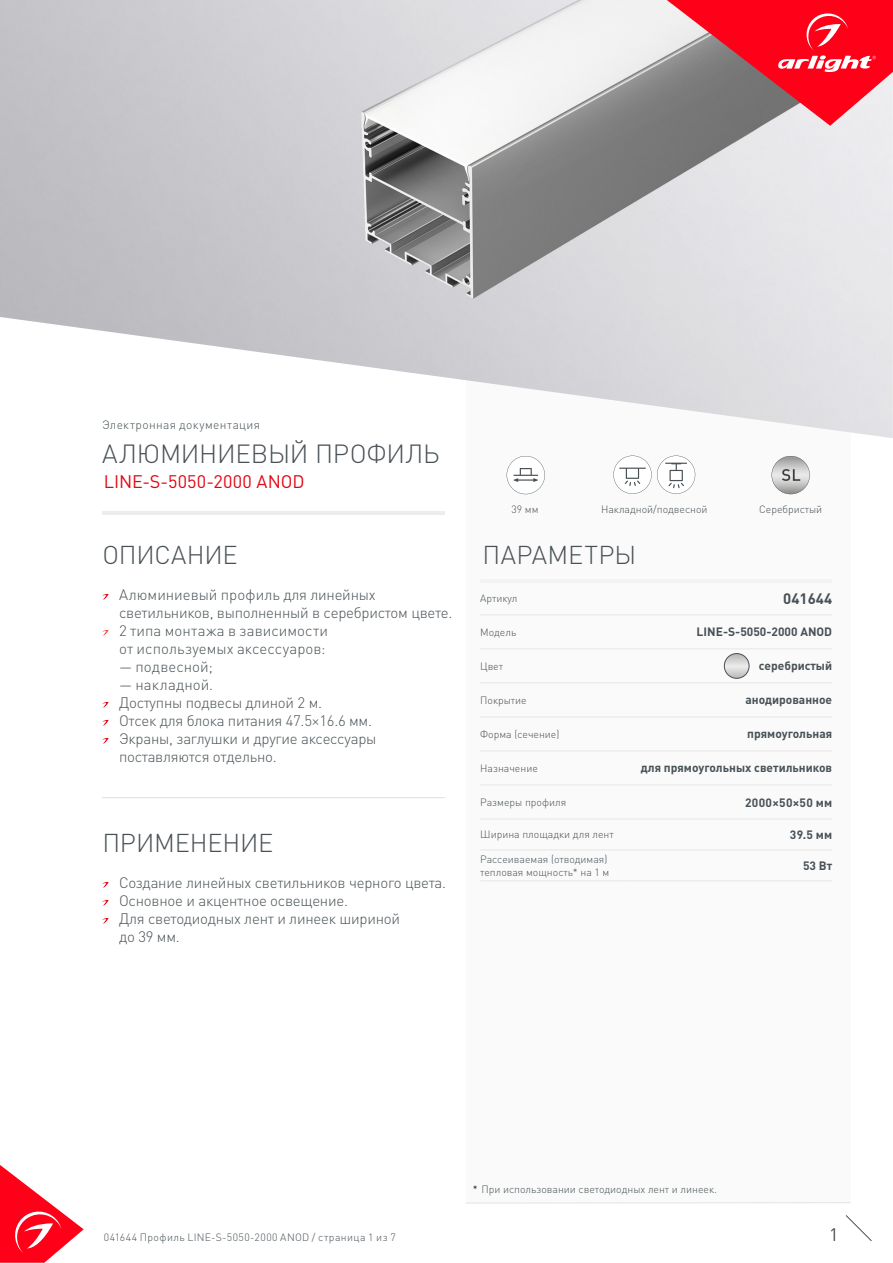
<style>
.page{position:relative;width:893px;height:1263px;background:#fff}
.page>*{position:absolute;margin:0;border:0;box-sizing:border-box;transform-origin:0 0}
.t1{font:300 25.95px "DIN Pro";letter-spacing:-.01em;color:#485156}
.t2{font:300 25.5px "DIN Pro";letter-spacing:-.005em;color:#485156}
.t3{font:300 25.5px "DIN Pro";letter-spacing:.015em;color:#485156}
.t4{font:18px "DIN Pro";letter-spacing:.01em;color:#e30613}
.t5{font:18px "DIN Pro";color:#485156}
.t6{font:300 15px/18px "DIN Pro";letter-spacing:-.015em;color:#485156}
.t7{font:300 15px "DIN Pro";letter-spacing:.005em;color:#485156}
.t8{font:700 15px "DIN Pro";color:#485156}
.t9{font:700 12px "DIN Pro";color:#485156}
.t10{font:300 12px "DIN Pro";letter-spacing:.03em;color:#485156}
.t11{font:700 12px "DIN Pro";letter-spacing:.025em;color:#485156}
.t12{font:300 10.5px/12.6px "DIN Pro";color:#485156}
.t13{font:300 10.5px "DIN Pro";letter-spacing:.04em;color:#485156}
.s1{color:#000}
</style>
<div class="page">
<svg style="left:0;top:1165px;width:84px;height:98px"></svg>
<svg style="left:845px;top:1215px;width:27px;height:26px"></svg>
<div style="left:466px;top:250px;width:384px;height:953px;background:#fafafa"></div>
<img style="left:0;top:0;width:893px;height:438px">
<hr style="left:102px;top:511px;width:342px;height:3px;background:#ededed">
<hr style="left:480px;top:579px;width:148px;height:4px;background:#f2f2f2">
<hr style="left:628px;top:579px;width:204px;height:4px;background:#f2f2f2">
<hr style="left:480px;top:614px;width:148px;height:1px;background:#ededed">
<hr style="left:628px;top:614px;width:204px;height:1px;background:#ededed">
<hr style="left:480px;top:648px;width:148px;height:2px;background:#ededed">
<hr style="left:628px;top:648px;width:204px;height:2px;background:#ededed">
<hr style="left:480px;top:682px;width:148px;height:2px;background:#ededed">
<hr style="left:628px;top:682px;width:204px;height:2px;background:#ededed">
<hr style="left:480px;top:716px;width:148px;height:2px;background:#ededed">
<hr style="left:628px;top:716px;width:204px;height:2px;background:#ededed">
<hr style="left:480px;top:750px;width:148px;height:2px;background:#ededed">
<hr style="left:628px;top:750px;width:204px;height:2px;background:#ededed">
<hr style="left:480px;top:784px;width:148px;height:2px;background:#ededed">
<hr style="left:628px;top:784px;width:204px;height:2px;background:#ededed">
<hr style="left:480px;top:818px;width:148px;height:2px;background:#ededed">
<hr style="left:628px;top:818px;width:204px;height:2px;background:#ededed">
<hr style="left:480px;top:849px;width:148px;height:2px;background:#ededed">
<hr style="left:628px;top:849px;width:204px;height:2px;background:#ededed">
<hr style="left:480px;top:880px;width:148px;height:1px;background:#ededed">
<hr style="left:628px;top:880px;width:204px;height:1px;background:#ededed">
<hr style="left:466px;top:1202px;width:384px;height:1px;background:#e3e3e3">
<svg style="left:667px;top:0;width:226px;height:126px;background:#d64a58"></svg>
<svg style="left:102px;top:882px;width:7px;height:6px"></svg>
<svg style="left:102px;top:900px;width:7px;height:6px"></svg>
<svg style="left:102px;top:918px;width:7px;height:6px"></svg>
<hr style="left:102px;top:797px;width:343px;height:1px;background:#e3e3e3">
<svg style="left:507px;top:456px;width:38px;height:38px"></svg>
<svg style="left:613px;top:456px;width:82px;height:38px"></svg>
<svg style="left:102px;top:594px;width:7px;height:6px"></svg>
<svg style="left:102px;top:630px;width:7px;height:6px"></svg>
<svg style="left:102px;top:702px;width:7px;height:6px"></svg>
<svg style="left:102px;top:720px;width:7px;height:6px"></svg>
<svg style="left:102px;top:738px;width:7px;height:6px"></svg>
<svg style="left:772px;top:456px;width:38px;height:38px"></svg>
<svg style="left:724px;top:653px;width:25px;height:25px"></svg>
<div style="left:724px;top:653px;width:25px;height:26px;border:1px solid #485156;border-radius:50%"></div>
<p class="t10" style="left:102px;top:417px;width:160px">Электронная документация</p>
<h1 class="t1" style="left:102px;top:436px;width:339px">АЛЮМИНИЕВЫЙ ПРОФИЛЬ</h1>
<p class="t4" style="left:104px;top:470px;width:202px">LINE-S-5050-2000 ANOD</p>
<h2 class="t2" style="left:102px;top:537px;width:137px">ОПИСАНИЕ</h2>
<p class="t6" style="left:119px;top:584px;width:335px">Алюминиевый профиль для линейных светильников, выполненный в серебристом цвете.<br>2 типа монтажа в зависимости<br>от используемых аксессуаров:</p>
<p class="t7" style="left:119px;top:656px;width:95px">— подвесной;</p>
<p class="t6" style="left:119px;top:674px;width:259px">— накладной.<br>Доступны подвесы длиной 2 м.<br>Отсек для блока питания 47.5×16.6 мм.<br>Экраны, заглушки и другие аксессуары поставляются отдельно.</p>
<h2 class="t2" style="left:102px;top:825px;width:172px">ПРИМЕНЕНИЕ</h2>
<p class="t6" style="left:119px;top:872px;width:329px">Создание линейных светильников черного цвета.<br>Основное и акцентное освещение.<br>Для светодиодных лент и линеек шириной<br>до 39 мм.</p>
<p class="t12" style="left:511px;top:502px;width:29px">39 мм</p>
<p class="t12" style="left:601px;top:502px;width:108px">Накладной/подвесной</p>
<p class="t12" style="left:759px;top:502px;width:65px">Серебристый</p>
<h2 class="t3" style="left:483px;top:537px;width:155px">ПАРАМЕТРЫ</h2>
<p class="t12" style="left:480px;top:591px;width:39px">Артикул</p>
<p class="t8" style="left:783px;top:588px;width:50px">041644</p>
<p class="t12" style="left:480px;top:625px;width:38px">Модель</p>
<p class="t9" style="left:697px;top:624px;width:137px">LINE-S-5050-2000 ANOD</p>
<p class="t12" style="left:480px;top:659px;width:24px">Цвет</p>
<p class="t9" style="left:759px;top:658px;width:75px">серебристый</p>
<p class="t12" style="left:480px;top:693px;width:48px">Покрытие</p>
<p class="t9" style="left:745px;top:692px;width:88px">анодированное</p>
<p class="t12" style="left:480px;top:727px;width:81px">Форма (сечение)</p>
<p class="t9" style="left:747px;top:726px;width:86px">прямоугольная</p>
<p class="t12" style="left:480px;top:761px;width:59px">Назначение</p>
<p class="t9" style="left:641px;top:760px;width:193px">для прямоугольных светильников</p>
<p class="t12" style="left:480px;top:795px;width:87px">Размеры профиля</p>
<p class="t11" style="left:745px;top:794px;width:89px">2000×50×50 мм</p>
<p class="t12" style="left:480px;top:828px;width:135px">Ширина площадки для лент</p>
<p class="t9" style="left:790px;top:826px;width:44px">39.5 мм</p>
<p class="t12" style="left:480px;top:852px;width:131px">Рассеиваемая (отводимая) тепловая мощность* на 1 м</p>
<p class="t9" style="left:803px;top:857px;width:31px">53 Вт</p>
<p class="t12" style="left:473px;top:1183px;width:246px"><span class="s1">*</span> При использовании светодиодных лент и линеек.</p>
<p class="t13" style="left:104px;top:1230px;width:294px">041644 Профиль LINE-S-5050-2000 ANOD / страница 1 из 7</p>
<p class="t5" style="left:829px;top:1222px;width:11px">1</p>
</div>
